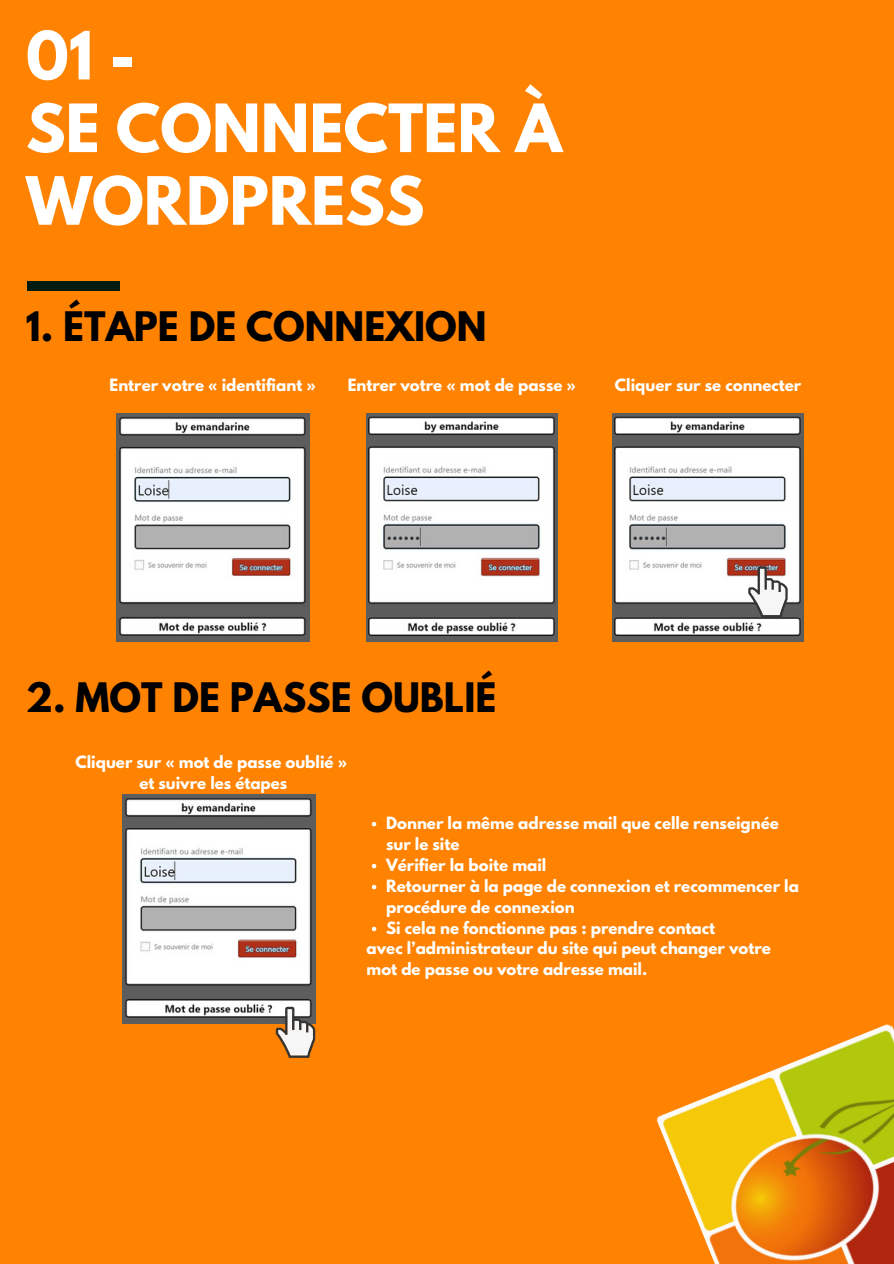
<style>
.page{position:relative;width:894px;height:1264px;background:#fff}
.page>*{position:absolute;margin:0;border:0;box-sizing:border-box;transform-origin:0 0}
.t1{font:700 58.95px/72.6px "League Spartan";color:#fff}
.t2{font:700 36px "League Spartan";color:#000}
.t3{font:700 15px/20.2px "League Spartan";color:#fff;text-align:center}
</style>
<div class="page">
<div style="left:0;top:0;width:893px;height:1263px;background:#ff8200"></div>
<div style="left:27px;top:281px;width:92px;height:10px;background:#011b10"></div>
<img style="left:656px;top:1024px;width:237px;height:239px">
<img style="left:117px;top:414px;width:192px;height:227px">
<img style="left:366px;top:414px;width:191px;height:227px">
<img style="left:612px;top:414px;width:191px;height:227px">
<svg style="left:748px;top:566px;width:39px;height:51px;background:#b3a9a7"></svg>
<img style="left:123px;top:794px;width:192px;height:229px">
<svg style="left:276px;top:1006px;width:39px;height:51px;background:#bead9c"></svg>
<svg style="left:372px;top:821px;width:4px;height:5px"></svg>
<svg style="left:372px;top:863px;width:4px;height:5px"></svg>
<svg style="left:372px;top:884px;width:4px;height:5px"></svg>
<svg style="left:372px;top:926px;width:4px;height:5px"></svg>
<h1 class="t1" style="left:26px;top:27px;width:537px">01 -<br>SE CONNECTER À<br>WORDPRESS</h1>
<h2 class="t2" style="left:26px;top:308px;width:462px">1. ÉTAPE DE CONNEXION</h2>
<p class="t3" style="left:110px;top:377px;width:207px">Entrer votre « identifiant »</p>
<p class="t3" style="left:348px;top:377px;width:229px">Entrer votre « mot de passe »</p>
<p class="t3" style="left:614px;top:377px;width:188px">Cliquer sur se connecter</p>
<h2 class="t2" style="left:26px;top:679px;width:472px">2. MOT DE PASSE OUBLIÉ</h2>
<p class="t3" style="left:75px;top:754px;width:273px">Cliquer sur « mot de passe oublié » et suivre les étapes</p>
<p class="t3" style="left:386px;top:814px;width:394px">Donner la même adresse mail que celle renseignée</p>
<p class="t3" style="left:386px;top:835px;width:75px">sur le site</p>
<p class="t3" style="left:386px;top:856px;width:162px">Vérifier la boite mail</p>
<p class="t3" style="left:386px;top:877px;width:414px">Retourner à la page de connexion et recommencer la</p>
<p class="t3" style="left:386px;top:898px;width:190px">procédure de connexion</p>
<p class="t3" style="left:386px;top:919px;width:330px">Si cela ne fonctionne pas : prendre contact</p>
<p class="t3" style="left:366px;top:940px;width:405px">avec l’administrateur du site qui peut changer votre</p>
<p class="t3" style="left:366px;top:961px;width:282px">mot de passe ou votre adresse mail.</p>
</div>
